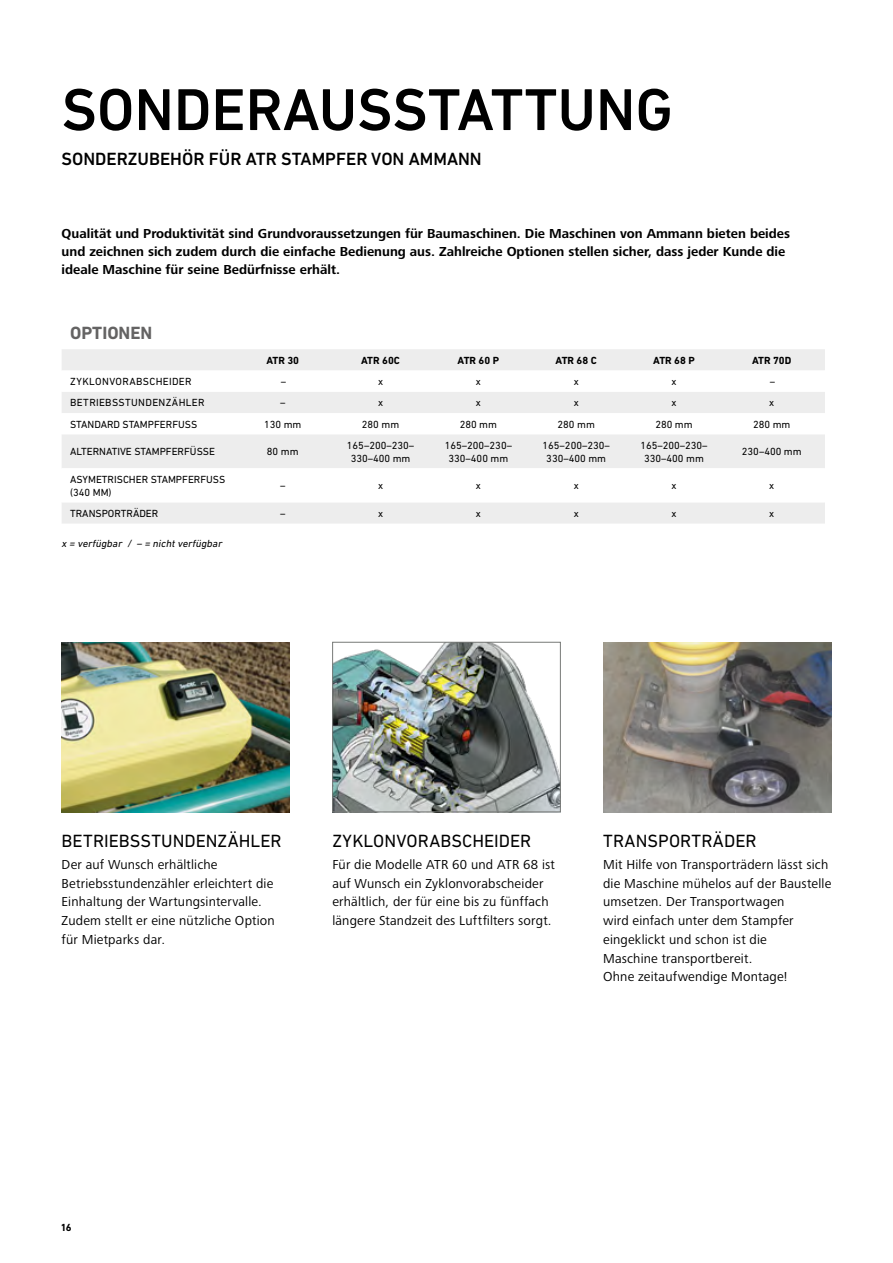
<style>
.page{position:relative;width:893px;height:1263px;background:#fff}
.page>*{position:absolute;margin:0;border:0;box-sizing:border-box;transform-origin:0 0}
.t1{font:500 60px "DIN Next LT Pro";color:#000}
.t2{font:18px "DIN Next LT Pro";color:#000}
.t3{font:500 18px "DIN Next LT Pro";color:#000}
.t4{font:700 18px "DIN Next LT Pro";color:#646363}
.t5{font:13.5px/18.8px "Frutiger Next LTW1 G";letter-spacing:.015em;color:#000}
.t6{font:700 13.5px/18px "Frutiger Next LTW1 G";color:#000}
.t7{font:10.5px/13.5px "DIN Next LT Pro";color:#000;text-align:center}
.t8{font:10.5px "DIN Next LT Pro";letter-spacing:.03em;color:#000}
.t9{font:700 10.5px "DIN Next LT Pro";color:#000}
.t10{font:italic 10.5px "DIN Next LT Pro";color:#000}
</style>
<div class="page">
<img style="left:62px;top:642px;width:228px;height:170px">
<img style="left:603px;top:642px;width:228px;height:170px">
<img style="left:334px;top:644px;width:225px;height:166px">
<div style="left:332px;top:642px;width:229px;height:170px;border:1px solid #777977"></div>
<div style="left:62px;top:349px;width:763px;height:175px;background:#ededed"></div>
<svg style="left:62px;top:370px;width:763px;height:132px"></svg>
<h1 class="t1" style="left:62px;top:75px;width:613px">SONDERAUSSTATTUNG</h1>
<h2 class="t3" style="left:62px;top:148px;width:422px">SONDERZUBEHÖR FÜR ATR STAMPFER VON AMMANN</h2>
<p class="t6" style="left:62px;top:225px;width:730px">Qualität und Produktivität sind Grundvoraussetzungen für Baumaschinen. Die Maschinen von Ammann bieten beides und zeichnen sich zudem durch die einfache Bedienung aus. Zahlreiche Optionen stellen sicher, dass jeder Kunde die ideale Maschine für seine Bedürfnisse erhält.</p>
<h2 class="t4" style="left:70px;top:322px;width:84px">OPTIONEN</h2>
<p class="t9" style="left:266px;top:354px;width:34px">ATR 30</p>
<p class="t9" style="left:361px;top:354px;width:40px">ATR 60C</p>
<p class="t9" style="left:458px;top:354px;width:43px">ATR 60 P</p>
<p class="t9" style="left:556px;top:354px;width:43px">ATR 68 C</p>
<p class="t9" style="left:653px;top:354px;width:43px">ATR 68 P</p>
<p class="t9" style="left:752px;top:354px;width:41px">ATR 70D</p>
<p class="t8" style="left:70px;top:375px;width:123px">ZYKLONVORABSCHEIDER</p>
<p class="t7" style="left:281px;top:375px;width:7px">–</p>
<p class="t7" style="left:378px;top:375px;width:7px">x</p>
<p class="t7" style="left:476px;top:375px;width:7px">x</p>
<p class="t7" style="left:574px;top:375px;width:7px">x</p>
<p class="t7" style="left:671px;top:375px;width:7px">x</p>
<p class="t7" style="left:770px;top:375px;width:7px">–</p>
<p class="t8" style="left:70px;top:397px;width:136px">BETRIEBSSTUNDENZÄHLER</p>
<p class="t7" style="left:280px;top:396px;width:7px">–</p>
<p class="t7" style="left:378px;top:396px;width:7px">x</p>
<p class="t7" style="left:476px;top:396px;width:7px">x</p>
<p class="t7" style="left:574px;top:396px;width:7px">x</p>
<p class="t7" style="left:671px;top:396px;width:7px">x</p>
<p class="t7" style="left:769px;top:396px;width:7px">x</p>
<p class="t7" style="left:70px;top:417px;width:129px">STANDARD STAMPFERFUSS</p>
<p class="t7" style="left:264px;top:417px;width:39px">130 mm</p>
<p class="t7" style="left:362px;top:417px;width:39px">280 mm</p>
<p class="t7" style="left:460px;top:417px;width:39px">280 mm</p>
<p class="t7" style="left:557px;top:417px;width:39px">280 mm</p>
<p class="t7" style="left:655px;top:417px;width:39px">280 mm</p>
<p class="t7" style="left:753px;top:417px;width:39px">280 mm</p>
<p class="t7" style="left:70px;top:445px;width:146px">ALTERNATIVE STAMPFERFÜSSE</p>
<p class="t7" style="left:267px;top:445px;width:33px">80 mm</p>
<p class="t7" style="left:347px;top:438px;width:69px">165–200–230–<br>330–400 mm</p>
<p class="t7" style="left:445px;top:438px;width:69px">165–200–230–<br>330–400 mm</p>
<p class="t7" style="left:542px;top:438px;width:69px">165–200–230–<br>330–400 mm</p>
<p class="t7" style="left:640px;top:438px;width:69px">165–200–230–<br>330–400 mm</p>
<p class="t7" style="left:742px;top:445px;width:61px">230–400 mm</p>
<p class="t7" style="left:70px;top:472px;width:157px;text-align:left">ASYMETRISCHER STAMPFERFUSS (340 MM)</p>
<p class="t7" style="left:280px;top:479px;width:7px">–</p>
<p class="t7" style="left:378px;top:479px;width:7px">x</p>
<p class="t7" style="left:476px;top:479px;width:7px">x</p>
<p class="t7" style="left:574px;top:479px;width:7px">x</p>
<p class="t7" style="left:671px;top:479px;width:7px">x</p>
<p class="t7" style="left:769px;top:479px;width:7px">x</p>
<p class="t7" style="left:70px;top:506px;width:90px">TRANSPORTRÄDER</p>
<p class="t7" style="left:280px;top:506px;width:7px">–</p>
<p class="t7" style="left:378px;top:506px;width:7px">x</p>
<p class="t7" style="left:476px;top:506px;width:7px">x</p>
<p class="t7" style="left:574px;top:506px;width:7px">x</p>
<p class="t7" style="left:671px;top:506px;width:7px">x</p>
<p class="t7" style="left:769px;top:506px;width:7px">x</p>
<p class="t10" style="left:62px;top:537px;width:164px">x = verfügbar / – = nichtverfügbar</p>
<h2 class="t2" style="left:62px;top:830px;width:222px">BETRIEBSSTUNDENZÄHLER</h2>
<p class="t5" style="left:62px;top:855px;width:215px">Der auf Wunsch erhältliche<br>Betriebsstundenzähler erleichtert die<br>Einhaltung der Wartungsintervalle.<br>Zudem stellt er eine nützliche Option für Mietparks dar.</p>
<h2 class="t2" style="left:332px;top:830px;width:200px">ZYKLONVORABSCHEIDER</h2>
<p class="t5" style="left:332px;top:855px;width:224px">Für die Modelle ATR 60 und ATR 68 ist auf Wunsch ein Zyklonvorabscheider erhältlich, der für eine bis zu fünffach längere Standzeit des Luftfilters sorgt.</p>
<h2 class="t2" style="left:603px;top:830px;width:155px">TRANSPORTRÄDER</h2>
<p class="t5" style="left:603px;top:855px;width:230px">Mit Hilfe von Transporträdern lässt sich die Maschine mühelos auf der Baustelle umsetzen. Der Transportwagen<br>wird einfach unter dem Stampfer eingeklickt und schon ist die<br>Maschine transportbereit.<br>Ohne zeitaufwendige Montage!</p>
<p class="t9" style="left:62px;top:1221px;width:11px">16</p>
</div>
